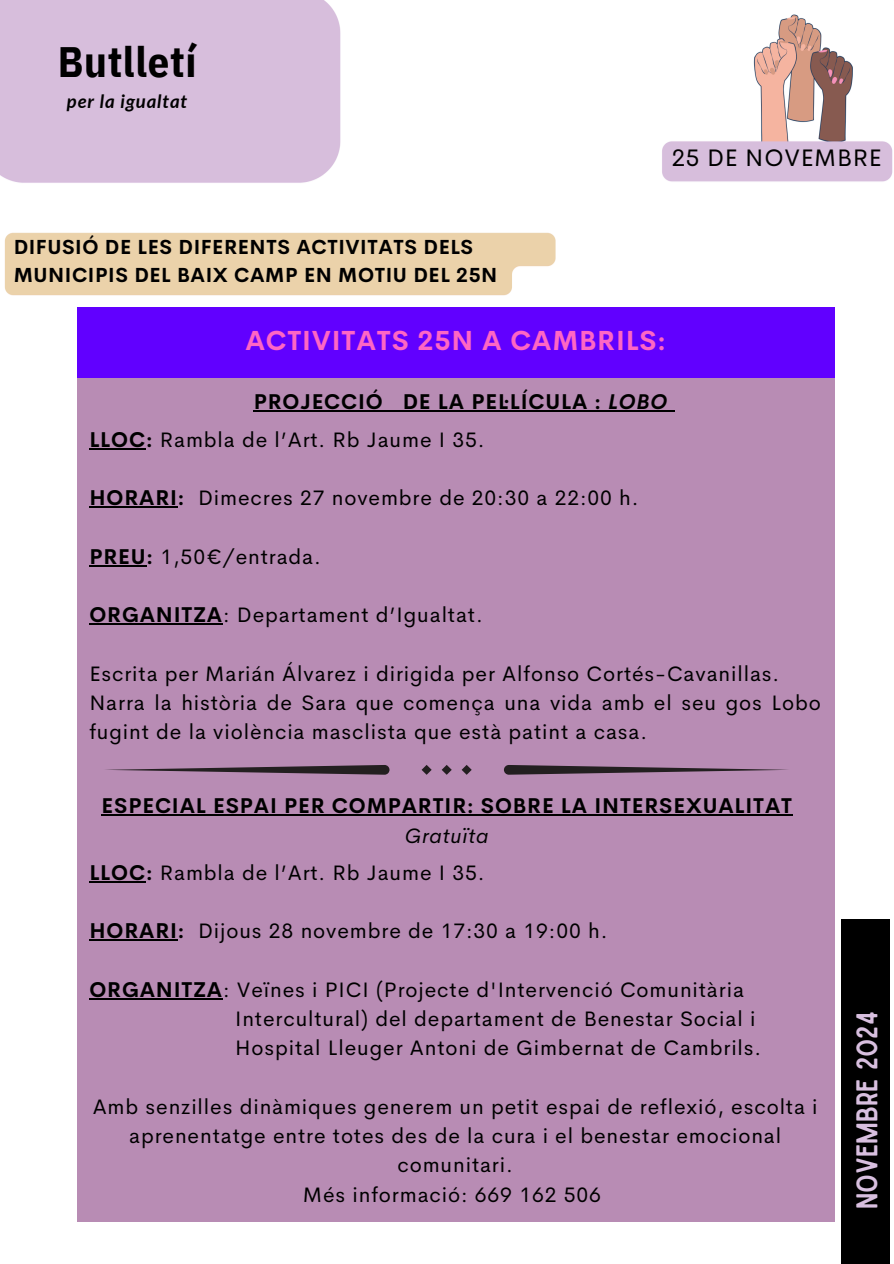
<style>
.page{position:relative;width:894px;height:1264px;background:#fff}
.page>*{position:absolute;margin:0;border:0;box-sizing:border-box;transform-origin:0 0}
.t1{font:700 42.45px "IBM Plex Sans Cond";letter-spacing:.015em;color:#000}
.t2{font:28.65px "Sailors";color:#d8bfdf}
.t3{font:700 27px "Cerebri Sans";letter-spacing:.03em;color:#ff66c4}
.t4{font:24px "Cerebri Sans";letter-spacing:.03em;color:#000}
.t5{font:21px/29.2px "Cerebri Sans";letter-spacing:.04em;color:#000}
.t6{font:700 21px/29.2px "Cerebri Sans";letter-spacing:.04em;color:#000;text-align:center}
.t7{font:700 19.95px/28.2px "Cerebri Sans";letter-spacing:.03em;color:#000}
.t8{font:italic 700 18.6px "Lato";letter-spacing:.045em;color:#000}
.s1{font-style:italic}
.s2{font-weight:700}
.s3{font-weight:400;font-style:italic}
</style>
<div class="page">
<img style="left:0;top:0;width:893px;height:319px">
<div style="left:77px;top:319px;width:757px;height:902px;background:#b88cb4"></div>
<div style="left:841px;top:919px;width:48px;height:344px;background:#000"></div>
<hr style="left:254px;top:410px;width:129px;height:1px;background:#000">
<svg style="left:383px;top:410px;width:19px;height:1px"></svg>
<hr style="left:402px;top:410px;width:206px;height:1px;background:#000">
<hr style="left:608px;top:410px;width:60px;height:1px;background:#000">
<hr style="left:89px;top:448px;width:57px;height:1px;background:#000">
<hr style="left:89px;top:506px;width:89px;height:1px;background:#000">
<hr style="left:89px;top:565px;width:57px;height:1px;background:#000">
<hr style="left:89px;top:623px;width:134px;height:1px;background:#000">
<hr style="left:101px;top:814px;width:691px;height:1px;background:#000">
<hr style="left:89px;top:881px;width:57px;height:1px;background:#000">
<hr style="left:89px;top:939px;width:89px;height:1px;background:#000">
<hr style="left:89px;top:998px;width:134px;height:1px;background:#000">
<div style="left:77px;top:306px;width:756px;height:71px;background:#6100ff"></div>
<svg style="left:106px;top:765px;width:283px;height:9px"></svg>
<svg style="left:504px;top:765px;width:284px;height:9px"></svg>
<svg style="left:441px;top:765px;width:10px;height:9px"></svg>
<svg style="left:421px;top:765px;width:10px;height:9px"></svg>
<svg style="left:461px;top:765px;width:10px;height:9px"></svg>
<p class="t1" style="left:58px;top:34px;width:140px">Butlletí</p>
<p class="t8" style="left:67px;top:89px;width:122px">per la igualtat</p>
<h4 class="t4" style="left:671px;top:142px;width:211px">25 DE NOVEMBRE</h4>
<h3 class="t7" style="left:14px;top:232px;width:485px">DIFUSIÓ DE LES DIFERENTS ACTIVITATS DELS<br>MUNICIPIS DEL BAIX CAMP EN MOTIU DEL 25N</h3>
<h5 class="t3" style="left:245px;top:323px;width:422px">ACTIVITATS 25N A CAMBRILS:</h5>
<h4 class="t6" style="left:254px;top:387px;width:415px">PROJECCIÓ DE LA PEL·LÍCULA : <span class="s1">LOBO</span></h4>
<h5 class="t5" style="left:89px;top:425px;width:396px"><span class="s2">LLOC:</span> Rambla de l’Art. Rb Jaume I 35.</h5>
<h5 class="t5" style="left:89px;top:483px;width:550px"><span class="s2">HORARI:</span> Dimecres 27 novembre de 20:30 a 22:00 h.</h5>
<h5 class="t5" style="left:89px;top:542px;width:233px"><span class="s2">PREU:</span> 1,50€/entrada.</h5>
<h5 class="t5" style="left:89px;top:600px;width:395px"><span class="s2">ORGANITZA</span>: Departament d’Igualtat.</h5>
<h5 class="t5" style="left:89px;top:659px;width:733px">Escrita per Marián Álvarez i dirigida per Alfonso Cortés-Cavanillas.<br>Narra la història de Sara que comença una vida amb el seu gos Lobo fugint de la violència masclista que està patint a casa.</h5>
<p class="t6" style="left:101px;top:791px;width:691px">ESPECIAL ESPAI PER COMPARTIR: SOBRE LA INTERSEXUALITAT<br><span class="s3">Gratuïta</span></p>
<h5 class="t5" style="left:89px;top:857px;width:396px"><span class="s2">LLOC:</span> Rambla de l’Art. Rb Jaume I 35.</h5>
<h5 class="t5" style="left:89px;top:916px;width:519px"><span class="s2">HORARI:</span> Dijous 28 novembre de 17:30 a 19:00 h.</h5>
<h5 class="t5" style="left:235px;top:974px;width:527px;text-indent:-146px"><span class="s2">ORGANITZA</span>: Veïnes i PICI (Projecte d'Intervenció Comunitària<br>Intercultural) del departament de Benestar Social i<br>Hospital Lleuger Antoni de Gimbernat de Cambrils.</h5>
<h5 class="t5" style="left:93px;top:1091px;width:726px;text-align:center">Amb senzilles dinàmiques generem un petit espai de reflexió, escolta i aprenentatge entre totes des de la cura i el benestar emocional comunitari.<br>Més informació: 669 162 506</h5>
<h1 class="t2" style="left:856px;top:1208px;width:199px;rotate:-90deg">NOVEMBRE 2024</h1>
</div>
